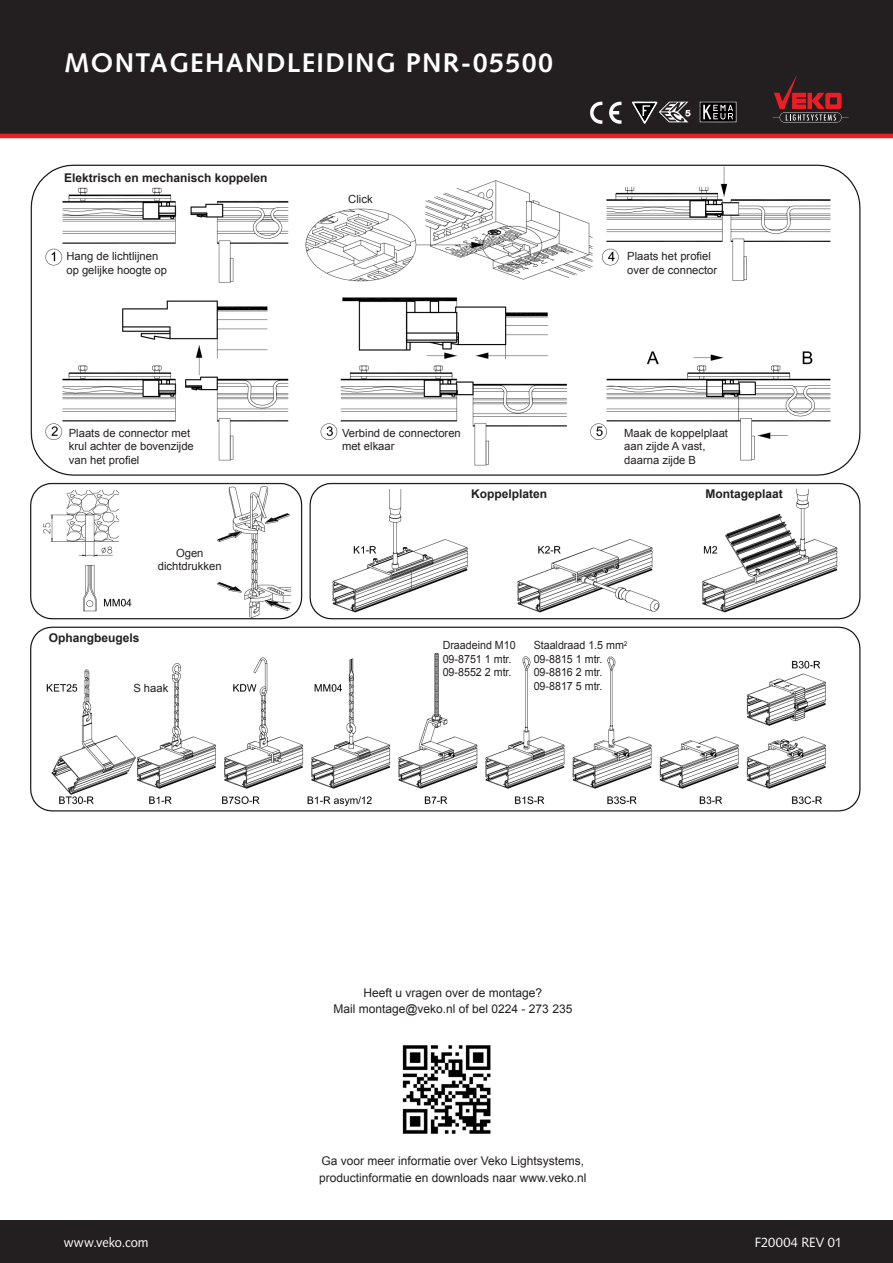
<style>
.page{position:relative;width:893px;height:1263px;background:#fff}
.page>*{position:absolute;margin:0;border:0;box-sizing:border-box;transform-origin:0 0}
.t1{font:700 27px "Syntax";letter-spacing:.05em;color:#fff}
.t2{font:13.5px "Syntax";letter-spacing:.005em;color:#fff;scale:.95 1}
.t3{font:12px "Arial";color:#231f20}
.t4{font:700 12px "Arial";color:#231f20}
.t5{font:11.25px "Arial";color:#231f20}
.t6{font:11.25px "Arial";color:#231f20;scale:.95 1}
</style>
<div class="page">
<img style="left:31px;top:164px;width:830px;height:648px">
<div style="left:0;top:0;width:893px;height:136px;background:#231f20"></div>
<hr style="left:0;top:134px;width:893px;height:4px;background:#ee1d23">
<div style="left:0;top:1220px;width:893px;height:43px;background:#231f20"></div>
<img style="left:402px;top:1045px;width:89px;height:89px">
<svg style="left:590px;top:101px;width:12px;height:23px"></svg>
<svg style="left:609px;top:101px;width:12px;height:23px"></svg>
<svg style="left:632px;top:101px;width:59px;height:23px"></svg>
<svg style="left:700px;top:102px;width:36px;height:21px"></svg>
<svg style="left:773px;top:75px;width:76px;height:48px"></svg>
<p class="t1" style="left:64px;top:47px;width:490px">MONTAGEHANDLEIDING PNR-05500</p>
<p class="t4" style="left:64px;top:169px;width:205px">Elektrisch en mechanisch koppelen</p>
<p class="t5" style="left:66px;top:249px;width:93px">Hang de lichtlijnen</p>
<p class="t5" style="left:66px;top:263px;width:102px">op gelijke hoogte op</p>
<p class="t5" style="left:69px;top:425px;width:123px">Plaats de connector met</p>
<p class="t5" style="left:69px;top:439px;width:127px">krul achter de bovenzijde</p>
<p class="t5" style="left:69px;top:452px;width:72px">van het profiel</p>
<p class="t5" style="left:176px;top:545px;width:29px">Ogen</p>
<p class="t5" style="left:158px;top:559px;width:65px">dichtdrukken</p>
<p class="t4" style="left:49px;top:630px;width:92px">Ophangbeugels</p>
<p class="t5" style="left:133px;top:681px;width:37px">S haak</p>
<p class="t5" style="left:348px;top:192px;width:26px">Click</p>
<p class="t5" style="left:342px;top:425px;width:120px">Verbind de connectoren</p>
<p class="t5" style="left:342px;top:439px;width:54px">met elkaar</p>
<p class="t4" style="left:471px;top:486px;width:78px">Koppelplaten</p>
<p class="t5" style="left:627px;top:249px;width:85px">Plaats het profiel</p>
<p class="t5" style="left:627px;top:263px;width:92px">over de connector</p>
<p class="t5" style="left:624px;top:425px;width:105px">Maak de koppelplaat</p>
<p class="t5" style="left:624px;top:439px;width:83px">aan zijde A vast,</p>
<p class="t5" style="left:624px;top:452px;width:73px">daarna zijde B</p>
<p class="t4" style="left:705px;top:486px;width:79px">Montageplaat</p>
<p class="t6" style="left:443px;top:638px;width:78px">Draadeind M10</p>
<p class="t6" style="left:443px;top:651px;width:74px">09-8751 1 mtr.</p>
<p class="t6" style="left:443px;top:665px;width:74px">09-8552 2 mtr.</p>
<p class="t6" style="left:534px;top:638px;width:100px">Staaldraad 1.5 mm<sup>2</sup></p>
<p class="t6" style="left:534px;top:651px;width:74px">09-8815 1 mtr.</p>
<p class="t6" style="left:534px;top:665px;width:74px">09-8816 2 mtr.</p>
<p class="t6" style="left:534px;top:678px;width:74px">09-8817 5 mtr.</p>
<p class="t3" style="left:363px;top:984px;width:180px">Heeft u vragen over de montage?</p>
<p class="t3" style="left:333px;top:1001px;width:240px">Mail montage@veko.nl of bel 0224 - 273 235</p>
<p class="t3" style="left:321px;top:1153px;width:264px">Ga voor meer informatie over Veko Lightsystems,</p>
<p class="t3" style="left:319px;top:1170px;width:269px">productinformatie en downloads naar www.veko.nl</p>
<p class="t2" style="left:64px;top:1234px;width:91px">www.veko.com</p>
<p class="t2" style="left:755px;top:1234px;width:93px">F20004 REV 01</p>
</div>
